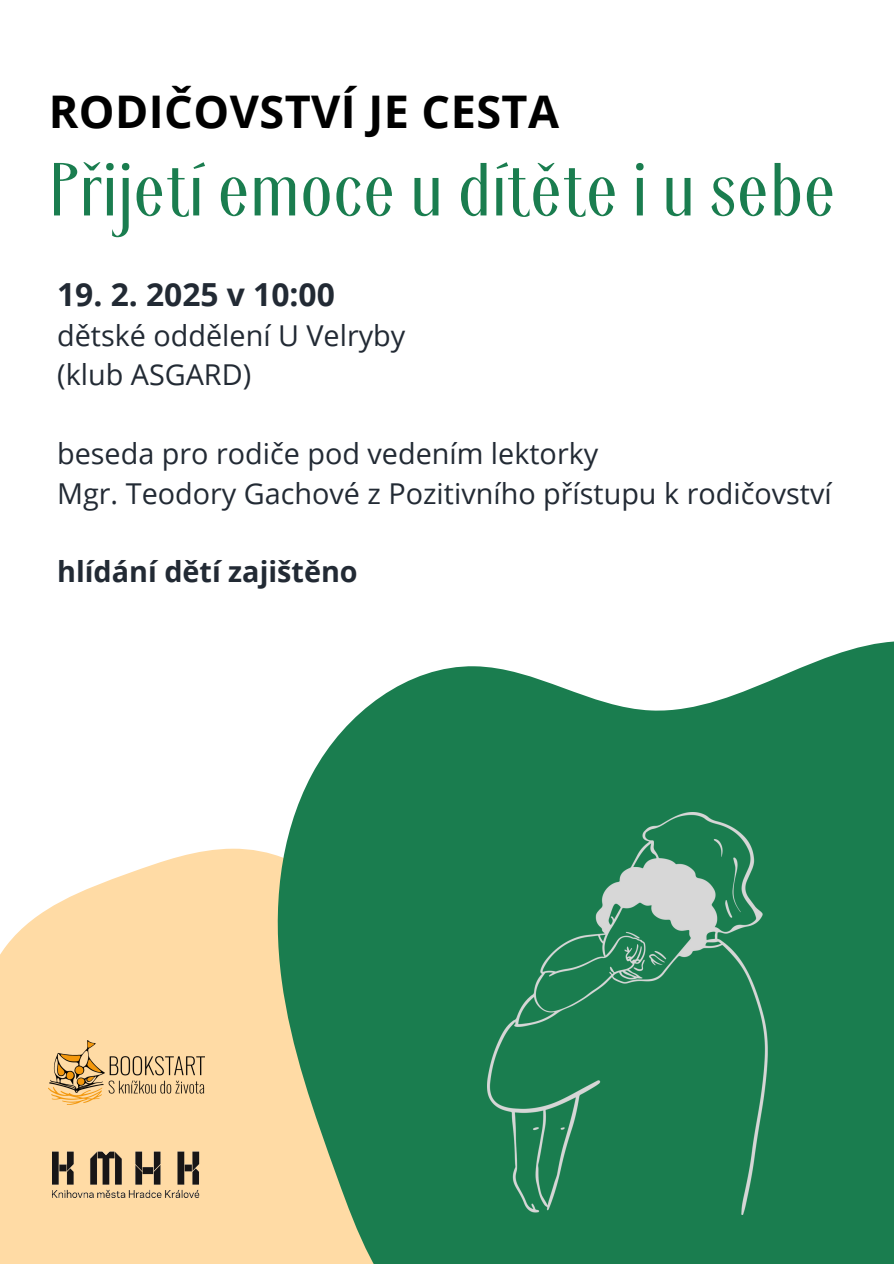
<style>
.page{position:relative;width:894px;height:1264px;background:#fff}
.page>*{position:absolute;margin:0;border:0;box-sizing:border-box;transform-origin:0 0}
.t1{font:75px "Ardeco CE";letter-spacing:.01em;color:#1a7d4f}
.t2{font:700 45px "Open Sans";letter-spacing:.01em;color:#000}
.t3{font:700 31.8px "Open Sans";color:#222a34}
.t4{font:28.8px "Open Sans";color:#222a34}
.t5{font:700 28.8px "Open Sans";color:#222a34}
</style>
<div class="page">
<svg style="left:0;top:869px;width:141px;height:394px;background:#fedead"></svg>
<svg style="left:141px;top:641px;width:752px;height:622px;fill:#1a7d4f"></svg>
<img style="left:53px;top:1150px;width:146px;height:47px">
<img style="left:49px;top:1040px;width:155px;height:64px">
<img style="left:487px;top:812px;width:280px;height:402px">
<h2 class="t2" style="left:49px;top:80px;width:512px">RODIČOVSTVÍ JE CESTA</h2>
<h2 class="t1" style="left:49px;top:148px;width:787px">Přijetí emoce u dítěte i u sebe</h2>
<h1 class="t3" style="left:57px;top:271px;width:279px">19. 2. 2025 v 10:00</h1>
<p class="t4" style="left:57px;top:315px;width:349px">dětské oddělení U Velryby</p>
<p class="t4" style="left:57px;top:355px;width:195px">(klub ASGARD)</p>
<p class="t4" style="left:57px;top:433px;width:542px">beseda pro rodiče pod vedením lektorky</p>
<p class="t4" style="left:57px;top:473px;width:775px">Mgr. Teodory Gachové z Pozitivního přístupu k rodičovství</p>
<p class="t5" style="left:57px;top:551px;width:302px">hlídání dětí zajištěno</p>
</div>
